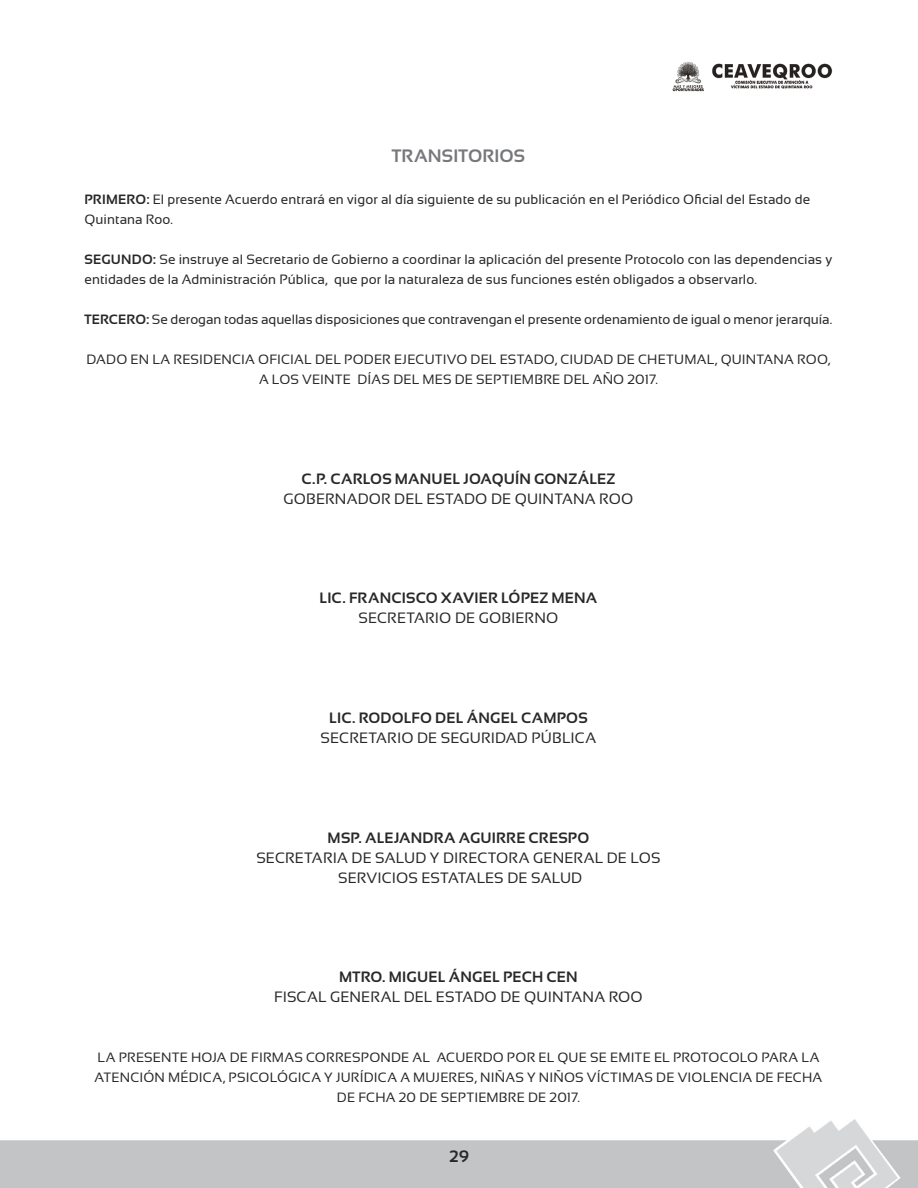
<style>
.page{position:relative;width:918px;height:1188px;background:#fff}
.page>*{position:absolute;margin:0;border:0;box-sizing:border-box;transform-origin:0 0}
.t1{font:700 18px "Sansation";letter-spacing:.01em;color:#77787b}
.t2{font:700 16.5px "Sansation";color:#292829}
.t3{font:15px/20px "Sansation";letter-spacing:.01em;color:#292829;text-align:center}
.t4{font:700 15px "Sansation";letter-spacing:.01em;color:#292829}
.t5{font:13.5px/20px "Sansation";letter-spacing:.005em;color:#292829}
.s1{font-weight:700}
</style>
<div class="page">
<img style="left:0;top:1119px;width:918px;height:69px">
<img style="left:672px;top:61px;width:161px;height:31px">
<h1 class="t1" style="left:392px;top:146px;width:135px">TRANSITORIOS</h1>
<p class="t5" style="left:84px;top:190px;width:727px"><span class="s1">PRIMERO:</span> El presente Acuerdo entrará en vigor al día siguiente de su publicación en el Periódico Oficial del Estado de<br>Quintana Roo.</p>
<p class="t5" style="left:84px;top:250px;width:749px"><span class="s1">SEGUNDO:</span> Se instruye al Secretario de Gobierno a coordinar la aplicación del presente Protocolo con las dependencias y entidades de la Administración Pública, que por la naturaleza de sus funciones estén obligados a observarlo.</p>
<p class="t5" style="left:84px;top:309px;width:749px"><span class="s1">TERCERO:</span> Se derogan todas aquellas disposiciones que contravengan el presente ordenamiento de igual o menor jerarquía.</p>
<p class="t5" style="left:87px;top:349px;width:745px;text-align:center">DADO EN LA RESIDENCIA OFICIAL DEL PODER EJECUTIVO DEL ESTADO, CIUDAD DE CHETUMAL, QUINTANA ROO,<br>A LOS VEINTE DÍAS DEL MES DE SEPTIEMBRE DEL AÑO 2017.</p>
<p class="t4" style="left:301px;top:470px;width:315px">C.P. CARLOS MANUEL JOAQUÍN GONZÁLEZ</p>
<p class="t3" style="left:284px;top:488px;width:351px">GOBERNADOR DEL ESTADO DE QUINTANA ROO</p>
<p class="t4" style="left:320px;top:590px;width:279px">LIC. FRANCISCO XAVIER LÓPEZ MENA</p>
<p class="t3" style="left:359px;top:608px;width:201px">SECRETARIO DE GOBIERNO</p>
<p class="t4" style="left:329px;top:709px;width:260px">LIC. RODOLFO DEL ÁNGEL CAMPOS</p>
<p class="t3" style="left:321px;top:728px;width:277px">SECRETARIO DE SEGURIDAD PÚBLICA</p>
<p class="t4" style="left:328px;top:829px;width:263px">MSP. ALEJANDRA AGUIRRE CRESPO</p>
<p class="t3" style="left:256px;top:848px;width:406px">SECRETARIA DE SALUD Y DIRECTORA GENERAL DE LOS<br>SERVICIOS ESTATALES DE SALUD</p>
<p class="t4" style="left:339px;top:969px;width:240px">MTRO. MIGUEL ÁNGEL PECH CEN</p>
<p class="t3" style="left:274px;top:987px;width:370px">FISCAL GENERAL DEL ESTADO DE QUINTANA ROO</p>
<p class="t5" style="left:95px;top:1048px;width:729px;text-align:center">LA PRESENTE HOJA DE FIRMAS CORRESPONDE AL ACUERDO POR EL QUE SE EMITE EL PROTOCOLO PARA LA<br>ATENCIÓN MÉDICA, PSICOLÓGICA Y JURÍDICA A MUJERES, NIÑAS Y NIÑOS VÍCTIMAS DE VIOLENCIA DE FECHA<br>DE FCHA 20 DE SEPTIEMBRE DE 2017.</p>
<p class="t2" style="left:449px;top:1147px;width:21px">29</p>
</div>
